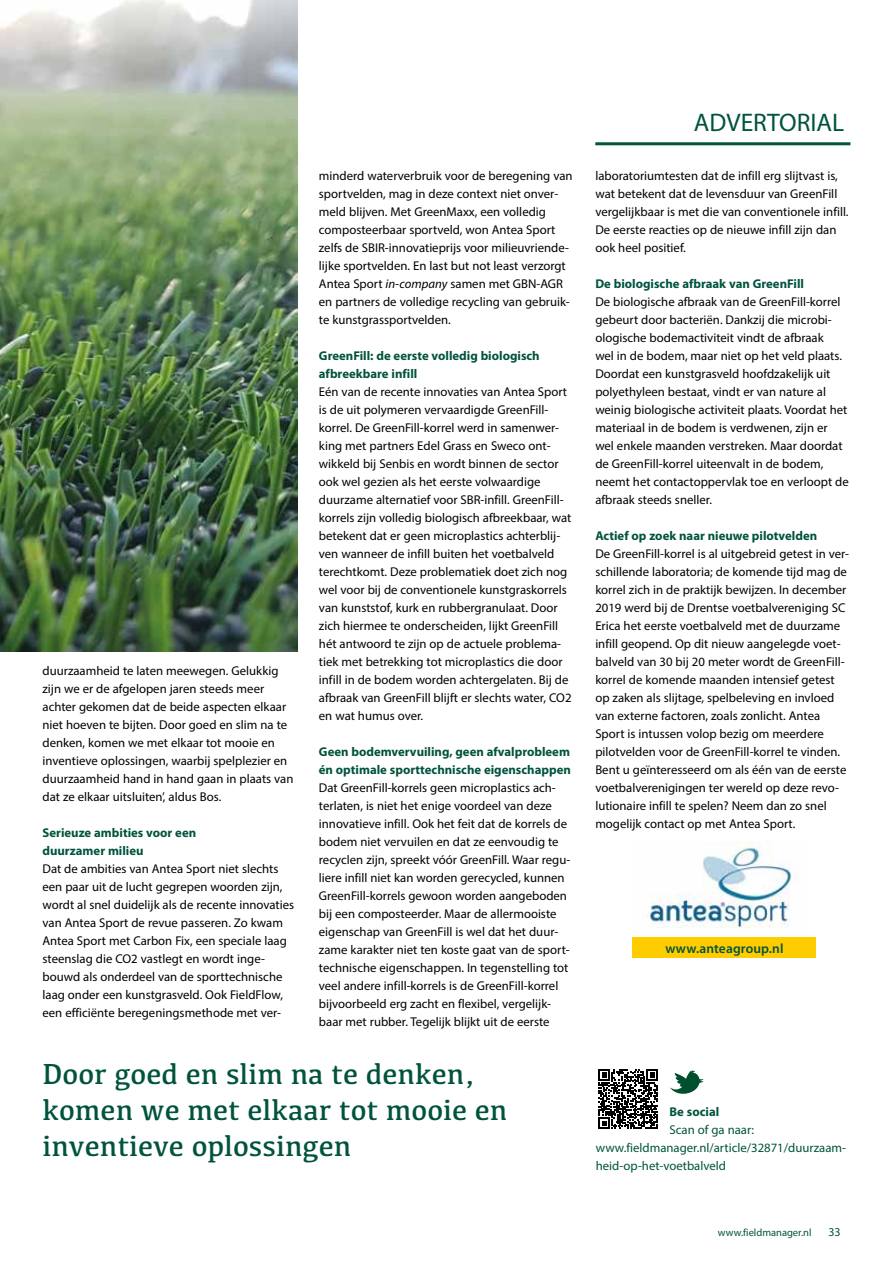
<style>
.page{position:relative;width:893px;height:1263px;background:#fff}
.page>*{position:absolute;margin:0;border:0;box-sizing:border-box;transform-origin:0 0}
.t1{font:30px/36px "Kefa";color:#00533d}
.t2{font:25.5px "Myriad Pro";color:#00533d}
.t3{font:600 13.5px "Myriad Pro";letter-spacing:.01em;color:#00533d}
.t4{font:12.75px/18px "Myriad Pro";color:#000}
.t5{font:700 12.75px/18px "Myriad Pro";color:#00533d}
.t6{font:12.75px/18px "Myriad Pro";color:#00533d}
.t7{font:12px "Myriad Pro";color:#00533d}
.t8{font:10.5px "Myriad Pro";color:#00533d}
.s1{font-style:italic}
</style>
<div class="page">
<hr style="left:595px;top:142px;width:255px;height:3px;background:#00533d">
<img style="left:0;top:0;width:298px;height:651px">
<img style="left:650px;top:841px;width:141px;height:87px">
<div style="left:632px;top:937px;width:184px;height:21px;background:#fc0"></div>
<svg style="left:598px;top:1069px;width:60px;height:60px"></svg>
<svg style="left:670px;top:1070px;width:33px;height:24px"></svg>
<p class="t4" style="left:43px;top:662px;width:253px">duurzaamheid te laten meewegen. Gelukkig zijn we er de afgelopen jaren steeds meer achter gekomen dat de beide aspecten elkaar niet hoeven te bijten. Door goed en slim na te denken, komen we met elkaar tot mooie en inventieve oplossingen, waarbij spelplezier en duurzaamheid hand in hand gaan in plaats van dat ze elkaar uitsluiten’, aldus Bos.</p>
<p class="t5" style="left:43px;top:823px;width:155px">Serieuze ambities voor een duurzamer milieu</p>
<p class="t4" style="left:43px;top:860px;width:253px">Dat de ambities van Antea Sport niet slechts een paar uit de lucht gegrepen woorden zijn, wordt al snel duidelijk als de recente innovaties van Antea Sport de revue passeren. Zo kwam Antea Sport met Carbon Fix, een speciale laag steenslag die CO2 vastlegt en wordt inge&shy;bouwd als onderdeel van de sporttechnische laag onder een kunstgrasveld. Ook FieldFlow, een efficiënte beregeningsmethode met ver-</p>
<p class="t4" style="left:319px;top:167px;width:255px">minderd waterverbruik voor de beregening van sportvelden, mag in deze context niet onver&shy;meld blijven. Met GreenMaxx, een volledig composteerbaar sportveld, won Antea Sport zelfs de SBIR-innovatieprijs voor milieuvriende&shy;lijke sportvelden. En last but not least verzorgt Antea Sport <span class="s1">in-company</span> samen met GBN-AGR en partners de volledige recycling van gebruik&shy;te kunstgrassportvelden.</p>
<p class="t5" style="left:319px;top:346px;width:222px">GreenFill: de eerste volledig biologisch afbreekbare infill</p>
<p class="t4" style="left:319px;top:383px;width:254px">Eén van de recente innovaties van Antea Sport is de uit polymeren vervaardigde GreenFill&shy;korrel. De GreenFill-korrel werd in samenwer&shy;king met partners Edel Grass en Sweco ont&shy;wikkeld bij Senbis en wordt binnen de sector ook wel gezien als het eerste volwaardige duurzame alternatief voor SBR-infill. GreenFill&shy;korrels zijn volledig biologisch afbreekbaar, wat betekent dat er geen microplastics achterblij&shy;ven wanneer de infill buiten het voetbalveld terechtkomt. Deze problematiek doet zich nog wel voor bij de conventionele kunstgraskorrels van kunststof, kurk en rubbergranulaat. Door zich hiermee te onderscheiden, lijkt GreenFill hét antwoord te zijn op de actuele problema&shy;tiek met betrekking tot microplastics die door infill in de bodem worden achtergelaten. Bij de afbraak van GreenFill blijft er slechts water, CO2 en wat humus over.</p>
<p class="t5" style="left:319px;top:742px;width:254px">Geen bodemvervuiling, geen afvalprobleem én optimale sporttechnische eigenschappen</p>
<p class="t4" style="left:319px;top:779px;width:253px">Dat GreenFill-korrels geen microplastics ach&shy;terlaten, is niet het enige voordeel van deze innovatieve infill. Ook het feit dat de korrels de bodem niet vervuilen en dat ze eenvoudig te recyclen zijn, spreekt vóór GreenFill. Waar regu&shy;liere infill niet kan worden gerecycled, kunnen GreenFill-korrels gewoon worden aangeboden bij een composteerder. Maar de allermooiste eigenschap van GreenFill is wel dat het duur&shy;zame karakter niet ten koste gaat van de sport&shy;technische eigenschappen. In tegenstelling tot veel andere infill-korrels is de GreenFill-korrel bijvoorbeeld erg zacht en flexibel, vergelijk&shy;baar met rubber. Tegelijk blijkt uit de eerste</p>
<h1 class="t1" style="left:43px;top:1055px;width:466px">Door goed en slim na te denken, komen we met elkaar tot mooie en inventieve oplossingen</h1>
<h2 class="t2" style="left:694px;top:107px;width:152px">ADVERTORIAL</h2>
<p class="t4" style="left:595px;top:167px;width:255px">laboratoriumtesten dat de infill erg slijtvast is, wat betekent dat de levensduur van GreenFill vergelijkbaar is met die van conventionele infill.<br>De eerste reacties op de nieuwe infill zijn dan ook heel positief.</p>
<p class="t5" style="left:595px;top:275px;width:210px">De biologische afbraak van GreenFill</p>
<p class="t4" style="left:595px;top:293px;width:255px">De biologische afbraak van de GreenFill-korrel gebeurt door bacteriën. Dankzij die microbi&shy;ologische bodemactiviteit vindt de afbraak<br>wel in de bodem, maar niet op het veld plaats.<br>Doordat een kunstgrasveld hoofdzakelijk uit polyethyleen bestaat, vindt er van nature al weinig biologische activiteit plaats. Voordat het materiaal in de bodem is verdwenen, zijn er wel enkele maanden verstreken. Maar doordat de GreenFill-korrel uiteenvalt in de bodem, neemt het contactoppervlak toe en verloopt de afbraak steeds sneller.</p>
<p class="t5" style="left:595px;top:527px;width:223px">Actief op zoek naar nieuwe pilotvelden</p>
<p class="t4" style="left:595px;top:545px;width:255px">De GreenFill-korrel is al uitgebreid getest in ver&shy;schillende laboratoria; de komende tijd mag de korrel zich in de praktijk bewijzen. In december 2019 werd bij de Drentse voetbalvereniging SC Erica het eerste voetbalveld met de duurzame infill geopend. Op dit nieuw aangelegde voet&shy;balveld van 30 bij 20 meter wordt de GreenFill&shy;korrel de komende maanden intensief getest op zaken als slijtage, spelbeleving en invloed van externe factoren, zoals zonlicht. Antea Sport is intussen volop bezig om meerdere pilotvelden voor de GreenFill-korrel te vinden.<br>Bent u geïnteresseerd om als één van de eerste voetbalverenigingen ter wereld op deze revo&shy;lutionaire infill te spelen? Neem dan zo snel mogelijk contact op met Antea Sport.</p>
<p class="t3" style="left:665px;top:939px;width:120px">www.anteagroup.nl</p>
<p class="t5" style="left:669px;top:1102px;width:51px">Be social</p>
<p class="t6" style="left:596px;top:1121px;width:252px;text-indent:74px">Scan of ga naar: www.fieldmanager.nl/article/32871/duurzaam&shy;heid-op-het-voetbalveld</p>
<p class="t8" style="left:718px;top:1226px;width:95px">www.fieldmanager.nl</p>
<p class="t7" style="left:828px;top:1224px;width:14px">33</p>
</div>
